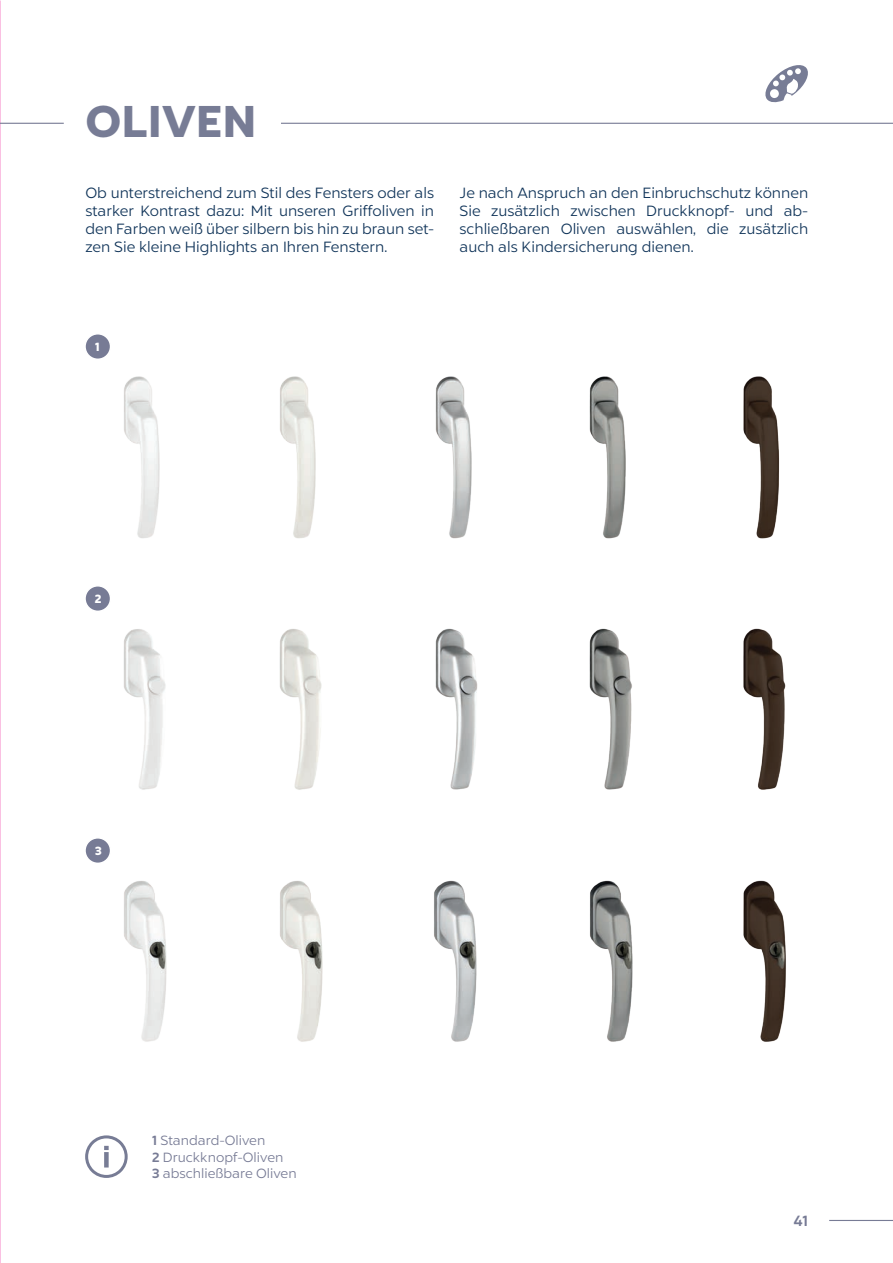
<style>
.page{position:relative;width:893px;height:1263px;background:#fff}
.page>*{position:absolute;margin:0;border:0;box-sizing:border-box;transform-origin:0 0}
.t1{font:900 45px "Liszt FY";letter-spacing:.01em;color:#777c95}
.Copytext{font:15px/18px "Liszt FY";color:#103459;text-align:justify}
.t2{font:700 15px "Liszt FY";color:#777b95}
.Headline_Produkt{font:13.5px "Liszt FY";color:#777b95}
.Headline_Produkt-2{font:900 12px "Liszt FY";color:#fff}
.s1{font-weight:700}
</style>
<div class="page">
<img style="left:0;top:0;width:1px;height:1263px">
<img style="left:743px;top:376px;width:37px;height:163px">
<img style="left:743px;top:628px;width:43px;height:162px">
<img style="left:435px;top:628px;width:43px;height:162px">
<img style="left:589px;top:628px;width:43px;height:162px">
<img style="left:279px;top:629px;width:43px;height:161px">
<img style="left:124px;top:629px;width:42px;height:161px">
<img style="left:435px;top:376px;width:37px;height:163px">
<img style="left:589px;top:376px;width:37px;height:163px">
<img style="left:280px;top:376px;width:36px;height:162px">
<img style="left:124px;top:376px;width:36px;height:162px">
<img style="left:743px;top:880px;width:43px;height:162px">
<img style="left:434px;top:880px;width:43px;height:162px">
<img style="left:590px;top:880px;width:43px;height:162px">
<img style="left:280px;top:881px;width:43px;height:161px">
<img style="left:124px;top:881px;width:43px;height:161px">
<hr style="left:829px;top:1220px;width:64px;height:1px;background:#777b95">
<hr style="left:0;top:123px;width:64px;height:1px;background:#777b95">
<hr style="left:281px;top:123px;width:612px;height:1px;background:#777b95">
<svg style="left:765px;top:65px;width:43px;height:38px"></svg>
<div style="left:85px;top:334px;width:26px;height:25px;background:#777b95;border-radius:50%"></div>
<div style="left:84px;top:333px;width:27px;height:27px;border:2px solid #fff;border-radius:50%"></div>
<div style="left:85px;top:586px;width:26px;height:25px;background:#777b95;border-radius:50%"></div>
<div style="left:84px;top:585px;width:27px;height:27px;border:2px solid #fff;border-radius:50%"></div>
<div style="left:85px;top:838px;width:26px;height:25px;background:#777b95;border-radius:50%"></div>
<div style="left:84px;top:837px;width:27px;height:27px;border:2px solid #fff;border-radius:50%"></div>
<svg style="left:85px;top:1135px;width:43px;height:43px"></svg>
<p class="t1" style="left:85px;top:93px;width:172px">OLIVEN</p>
<p class="Copytext" style="left:85px;top:184px;width:350px">Ob unterstreichend zum Stil des Fensters oder als starker Kontrast dazu: Mit unseren Griffoliven in den Farben weiß über silbern bis hin zu braun set&shy;zen Sie kleine Highlights an Ihren Fenstern.</p>
<p class="Copytext" style="left:460px;top:184px;width:350px">Je nach Anspruch an den Einbruchschutz können Sie zusätzlich zwischen Druckknopf- und ab&shy;schließbaren Oliven auswählen, die zusätzlich auch als Kindersicherung dienen.</p>
<p class="Headline_Produkt-2" style="left:95px;top:339px;width:6px">1</p>
<p class="Headline_Produkt-2" style="left:95px;top:591px;width:8px">2</p>
<p class="Headline_Produkt-2" style="left:95px;top:843px;width:8px">3</p>
<p class="Headline_Produkt" style="left:152px;top:1132px;width:115px"><span class="s1">1</span> Standard-Oliven</p>
<p class="Headline_Produkt" style="left:152px;top:1149px;width:133px"><span class="s1">2</span> Druckknopf-Oliven</p>
<p class="Headline_Produkt" style="left:152px;top:1165px;width:146px"><span class="s1">3</span> abschließbare Oliven</p>
<p class="t2" style="left:793px;top:1211px;width:16px">41</p>
</div>
